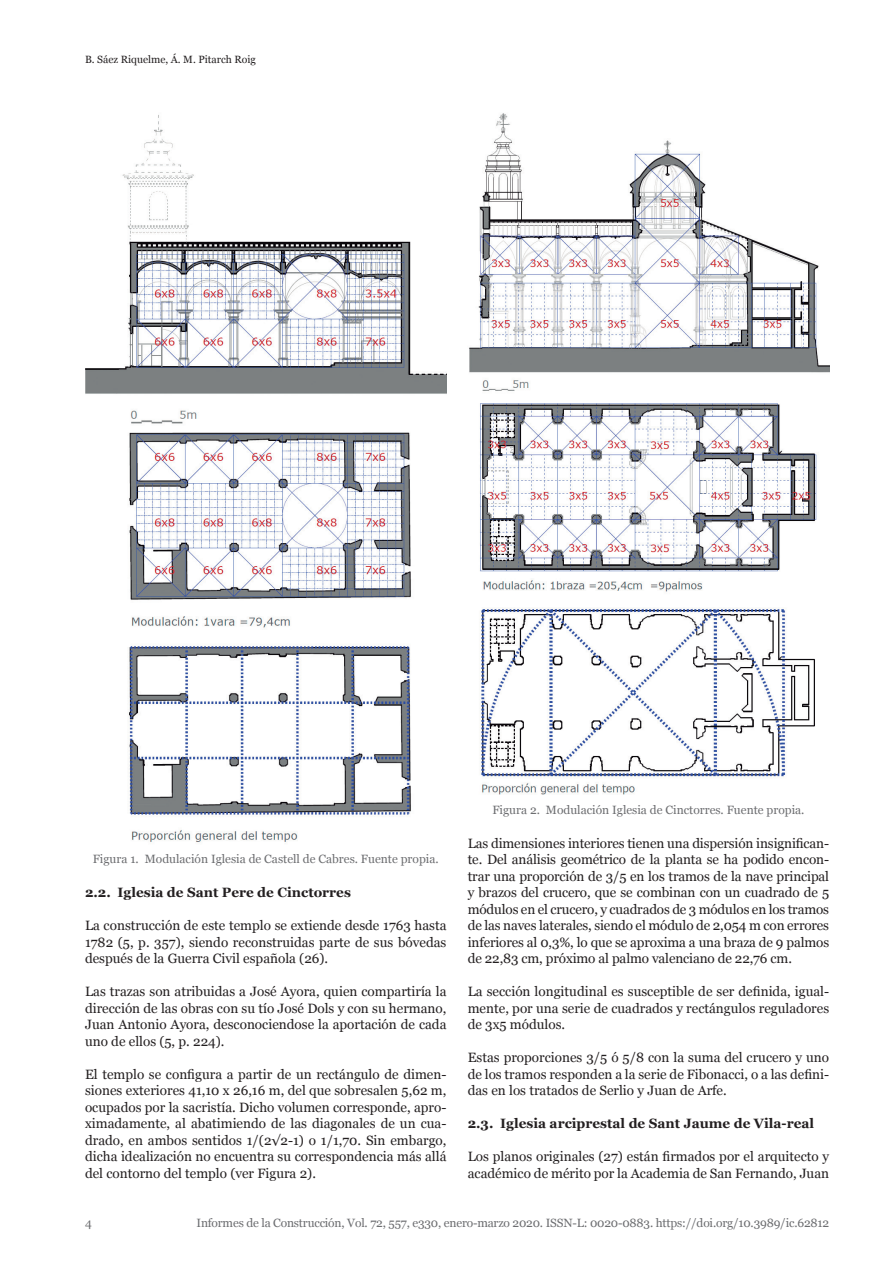
<style>
.page{position:relative;width:893px;height:1263px;background:#fff}
.page>*{position:absolute;margin:0;border:0;box-sizing:border-box;transform-origin:0 0}
.t1{font:13.5px/16.5px "Georgia";color:#231f20;text-align:justify}
.t2{font:700 13.5px "Georgia";color:#231f20}
.t3{font:12px "Georgia";color:#6c6d70}
.t4{font:10.5px "Georgia";color:#231f20}
</style>
<div class="page">
<img style="left:85px;top:115px;width:361px;height:727px">
<img style="left:469px;top:113px;width:360px;height:682px">
<p class="t4" style="left:85px;top:54px;width:172px">B. Sáez Riquelme, Á. M. Pitarch Roig</p>
<p class="t3" style="left:93px;top:852px;width:347px">Figura 1. Modulación Iglesia de Castell de Cabres. Fuente propia.</p>
<p class="t2" style="left:85px;top:885px;width:267px">2.2. Iglesia de Sant Pere de Cinctorres</p>
<p class="t1" style="left:85px;top:917px;width:363px">La construcción de este templo se extiende desde 1763 hasta 1782 (5, p. 357), siendo reconstruidas parte de sus bóvedas después de la Guerra Civil española (26).</p>
<p class="t1" style="left:85px;top:983px;width:363px">Las trazas son atribuidas a José Ayora, quien compartiría la dirección de las obras con su tío José Dols y con su hermano, Juan Antonio Ayora, desconociendose la aportación de cada uno de ellos (5, p. 224).</p>
<p class="t1" style="left:85px;top:1066px;width:363px">El templo se configura a partir de un rectángulo de dimen&shy;siones exteriores 41,10 x 26,16 m, del que sobresalen 5,62 m, ocupados por la sacristía. Dicho volumen corresponde, apro&shy;ximadamente, al abatimiendo de las diagonales de un cua&shy;drado, en ambos sentidos 1/(2√2-1) o 1/1,70. Sin embargo, dicha idealización no encuentra su correspondencia más allá del contorno del templo (ver Figura 2).</p>
<p class="t3" style="left:492px;top:803px;width:314px">Figura 2. Modulación Iglesia de Cinctorres. Fuente propia.</p>
<p class="t1" style="left:468px;top:835px;width:363px">Las dimensiones interiores tienen una dispersión insignifican&shy;te. Del análisis geométrico de la planta se ha podido encon&shy;trar una proporción de 3/5 en los tramos de la nave principal y brazos del crucero, que se combinan con un cuadrado de 5 módulos en el crucero, y cuadrados de 3 módulos en los tramos de las naves laterales, siendo el módulo de 2,054 m con errores inferiores al 0,3%, lo que se aproxima a una braza de 9 palmos de 22,83 cm, próximo al palmo valenciano de 22,76 cm.</p>
<p class="t1" style="left:468px;top:983px;width:363px">La sección longitudinal es susceptible de ser definida, igual&shy;mente, por una serie de cuadrados y rectángulos reguladores de 3x5 módulos.</p>
<p class="t1" style="left:468px;top:1049px;width:363px">Estas proporciones 3/5 ó 5/8 con la suma del crucero y uno de los tramos responden a la serie de Fibonacci, o a las defini&shy;das en los tratados de Serlio y Juan de Arfe.</p>
<p class="t2" style="left:468px;top:1116px;width:348px">2.3. Iglesia arciprestal de Sant Jaume de Vila-real</p>
<p class="t1" style="left:468px;top:1148px;width:363px">Los planos originales (27) están firmados por el arquitecto y académico de mérito por la Academia de San Fernando, Juan</p>
<p class="t3" style="left:85px;top:1216px;width:8px">4</p>
<p class="t3" style="left:196px;top:1216px;width:634px">Informes de la Construcción, Vol. 72, 557, e330, enero-marzo 2020. ISSN-L: 0020-0883. https://doi.org/10.3989/ic.62812</p>
</div>
